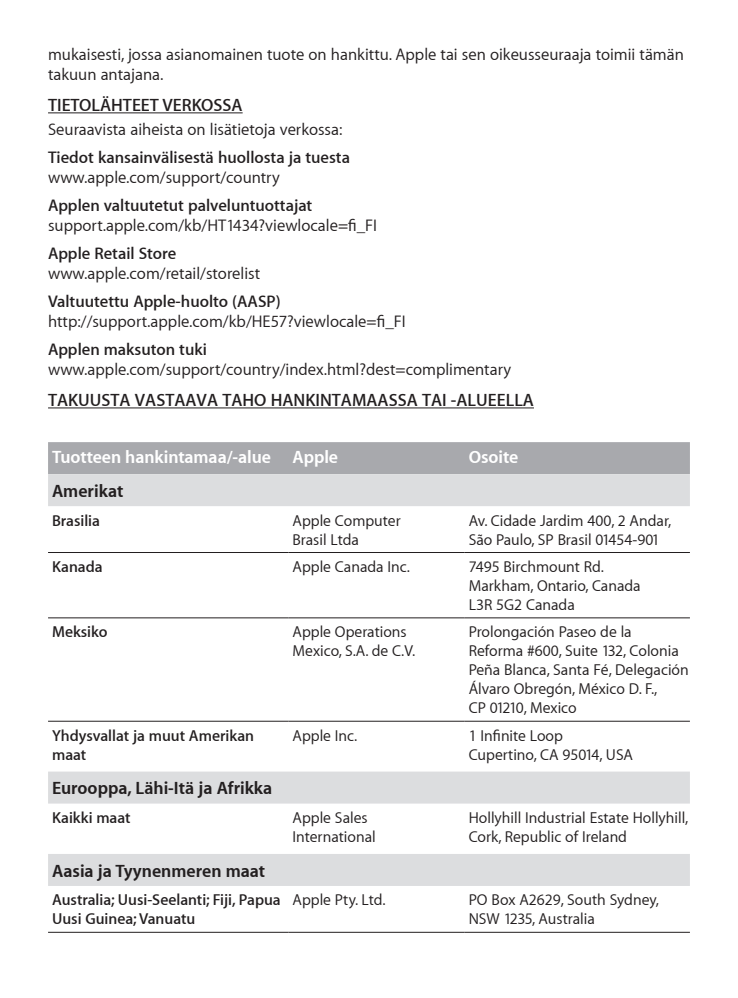
<style>
.page{position:relative;width:738px;height:998px;background:#fff}
.page>*{position:absolute;margin:0;border:0;box-sizing:border-box;transform-origin:0 0}
.t1{font:600 18px "Myriad Set";color:#231f20}
.t2{font:700 18px "Myriad Set";color:#231f20}
.t3{font:700 18px "Myriad Set";letter-spacing:-.005em;color:#fff}
.t4{font:16.8px/20px "Myriad Set Text";color:#231f20}
.t5{font:600 16.8px "Myriad Set";color:#231f20}
.t6{font:16px/18.8px "Myriad Set Text";color:#231f20}
.t7{font:600 16px/18.8px "Myriad Set";color:#231f20}
</style>
<div class="page">
<hr style="left:48px;top:112px;width:194px;height:2px;background:#231f20">
<hr style="left:48px;top:407px;width:485px;height:2px;background:#231f20">
<div style="left:48px;top:442px;width:641px;height:32px;background:#a8a9ad"></div>
<svg style="left:48px;top:474px;width:641px;height:412px"></svg>
<hr style="left:48px;top:552px;width:240px;height:1px;background:#231f20">
<hr style="left:288px;top:552px;width:176px;height:1px;background:#231f20">
<hr style="left:464px;top:552px;width:225px;height:1px;background:#231f20">
<hr style="left:48px;top:617px;width:240px;height:1px;background:#231f20">
<hr style="left:288px;top:617px;width:176px;height:1px;background:#231f20">
<hr style="left:464px;top:617px;width:225px;height:1px;background:#231f20">
<hr style="left:48px;top:720px;width:240px;height:2px;background:#231f20">
<hr style="left:288px;top:720px;width:176px;height:2px;background:#231f20">
<hr style="left:464px;top:720px;width:225px;height:2px;background:#231f20">
<hr style="left:48px;top:931px;width:240px;height:2px;background:#231f20">
<hr style="left:288px;top:931px;width:176px;height:2px;background:#231f20">
<hr style="left:464px;top:931px;width:225px;height:2px;background:#231f20">
<p class="t4" style="left:48px;top:44px;width:637px">mukaisesti, jossa asianomainen tuote on hankittu. Apple tai sen oikeusseuraaja toimii tämän takuun antajana.</p>
<p class="t1" style="left:48px;top:94px;width:196px">TIETOLÄHTEET VERKOSSA</p>
<p class="t4" style="left:48px;top:119px;width:296px">Seuraavista aiheista on lisätietoja verkossa:</p>
<p class="t5" style="left:48px;top:147px;width:303px">Tiedot kansainvälisestä huollosta ja tuesta</p>
<p class="t4" style="left:48px;top:167px;width:233px">www.apple.com/support/country</p>
<p class="t5" style="left:48px;top:195px;width:266px">Applen valtuutetut palveluntuottajat</p>
<p class="t4" style="left:48px;top:215px;width:330px">support.apple.com/kb/HT1434?viewlocale=fi_FI</p>
<p class="t5" style="left:48px;top:243px;width:130px">Apple Retail Store</p>
<p class="t4" style="left:48px;top:263px;width:213px">www.apple.com/retail/storelist</p>
<p class="t5" style="left:48px;top:291px;width:234px">Valtuutettu Apple-huolto (AASP)</p>
<p class="t4" style="left:48px;top:311px;width:359px">http://support.apple.com/kb/HE57?viewlocale=fi_FI</p>
<p class="t5" style="left:48px;top:339px;width:160px">Applen maksuton tuki</p>
<p class="t4" style="left:48px;top:359px;width:464px">www.apple.com/support/country/index.html?dest=complimentary</p>
<p class="t1" style="left:48px;top:389px;width:487px">TAKUUSTA VASTAAVA TAHO HANKINTAMAASSA TAI -ALUEELLA</p>
<p class="t3" style="left:52px;top:446px;width:287px">Tuotteen hankintamaa/-alue Apple</p>
<p class="t3" style="left:468px;top:446px;width:51px">Osoite</p>
<p class="t2" style="left:52px;top:480px;width:73px">Amerikat</p>
<p class="t7" style="left:52px;top:510px;width:49px">Brasilia</p>
<p class="t6" style="left:292px;top:510px;width:109px">Apple Computer<br>Brasil Ltda</p>
<p class="t6" style="left:468px;top:510px;width:204px">Av. Cidade Jardim 400, 2 Andar,<br>São Paulo, SP Brasil 01454-901</p>
<p class="t7" style="left:52px;top:557px;width:52px">Kanada</p>
<p class="t6" style="left:292px;top:557px;width:119px">Apple Canada Inc.</p>
<p class="t6" style="left:468px;top:557px;width:173px">7495 Birchmount Rd.<br>Markham, Ontario, Canada<br>L3R 5G2 Canada</p>
<p class="t7" style="left:52px;top:622px;width:57px">Meksiko</p>
<p class="t6" style="left:292px;top:622px;width:124px">Apple Operations<br>Mexico, S.A. de C.V.</p>
<p class="t6" style="left:468px;top:622px;width:221px">Prolongación Paseo de la<br>Reforma #600, Suite 132, Colonia<br>Peña Blanca, Santa Fé, Delegación<br>Álvaro Obregón, México D. F.,<br>CP 01210, Mexico</p>
<p class="t7" style="left:52px;top:725px;width:203px">Yhdysvallat ja muut Amerikan maat</p>
<p class="t6" style="left:292px;top:725px;width:66px">Apple Inc.</p>
<p class="t6" style="left:468px;top:725px;width:166px">1 Infinite Loop<br>Cupertino, CA 95014, USA</p>
<p class="t2" style="left:52px;top:777px;width:222px">Eurooppa, Lähi-Itä ja Afrikka</p>
<p class="t7" style="left:52px;top:808px;width:80px">Kaikki maat</p>
<p class="t6" style="left:292px;top:808px;width:85px">Apple Sales<br>International</p>
<p class="t6" style="left:468px;top:808px;width:221px">Hollyhill Industrial Estate Hollyhill,<br>Cork, Republic of Ireland</p>
<p class="t2" style="left:52px;top:859px;width:214px">Aasia ja Tyynenmeren maat</p>
<p class="t7" style="left:52px;top:890px;width:230px">Australia; Uusi-Seelanti; Fiji, Papua<br>Uusi Guinea; Vanuatu</p>
<p class="t6" style="left:292px;top:890px;width:94px">Apple Pty. Ltd.</p>
<p class="t6" style="left:468px;top:890px;width:192px">PO Box A2629, South Sydney,<br>NSW 1235, Australia</p>
</div>
